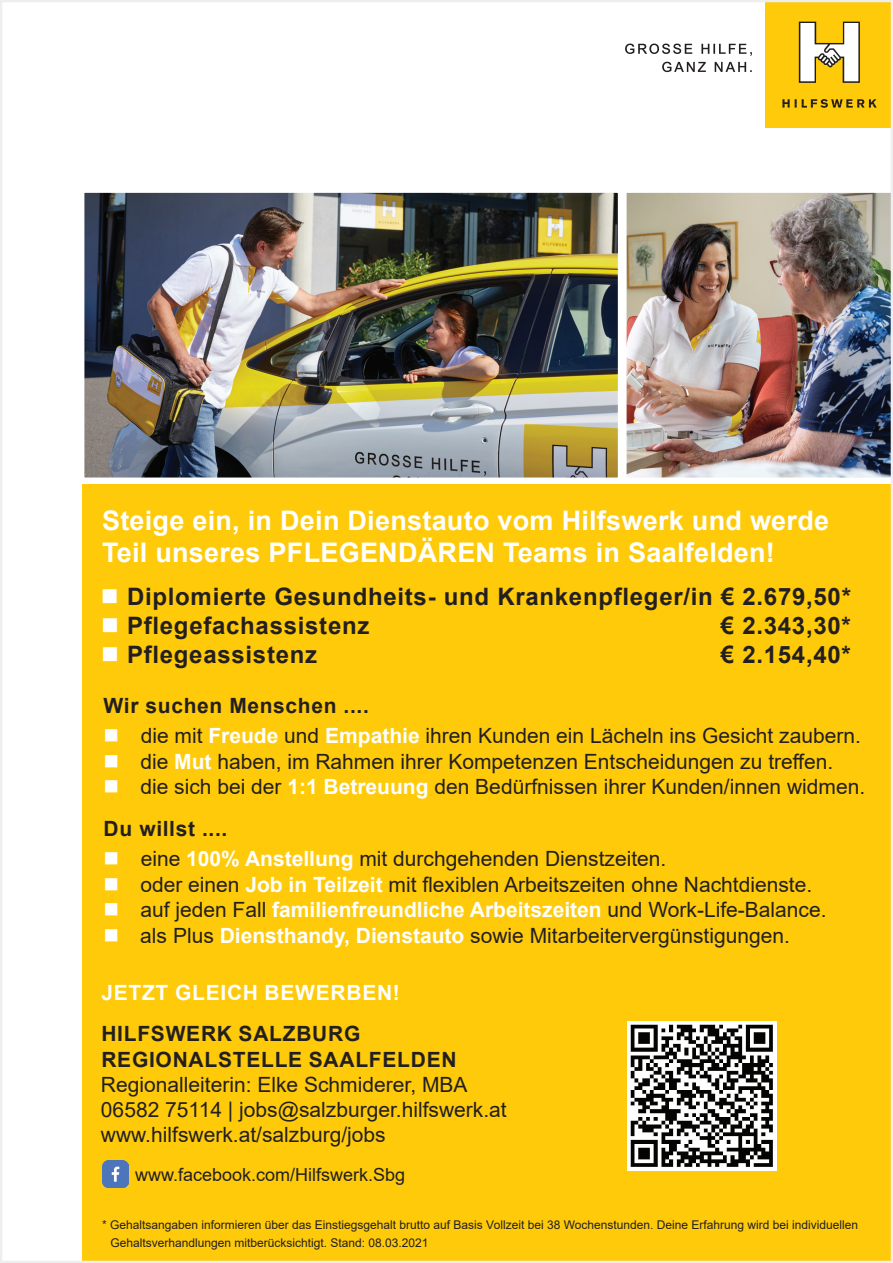
<style>
.page{position:relative;width:893px;height:1263px;background:#fff}
.page>*{position:absolute;margin:0;border:0;box-sizing:border-box;transform-origin:0 0}
.t1{font:700 27px/32.4px "Arial";letter-spacing:.01em;color:#fff}
.t2{font:700 24px "Arial";letter-spacing:.03em;color:#231f20}
.t3{font:21px/25.2px "Arial";color:#231f20}
.t4{font:700 21px/25.2px "Arial";letter-spacing:.035em;color:#231f20}
.t5{font:700 21px "Arial";letter-spacing:.035em;color:#fff}
.t6{font:18px "Arial";color:#231f20}
.t7{font:12px/18px "Arial";color:#231f20}
.s1{color:#fff}
.s2{font-weight:700;color:#fff}
.s3{font-weight:700}
</style>
<div class="page">
<div style="left:83px;top:485px;width:810px;height:778px;background:#feca0a"></div>
<svg style="left:662px;top:62px;width:90px;height:10px"></svg>
<svg style="left:625px;top:44px;width:127px;height:12px"></svg>
<div style="left:766px;top:0;width:127px;height:127px;background:#feca0a"></div>
<svg style="left:782px;top:99px;width:95px;height:9px"></svg>
<svg style="left:799px;top:22px;width:61px;height:61px"></svg>
<img style="left:85px;top:194px;width:532px;height:282px">
<div style="left:81px;top:190px;width:540px;height:290px;border:3px solid #fff"></div>
<img style="left:626px;top:192px;width:263px;height:286px">
<img style="left:627px;top:1022px;width:149px;height:148px">
<img style="left:102px;top:1161px;width:27px;height:26px">
<p class="t1" style="left:102px;top:505px;width:729px">Steige ein, in Dein Dienstauto vom Hilfswerk und werde<br>Teil unseres PFLEGENDÄREN Teams in Saalfelden!</p>
<p class="t2" style="left:101px;top:580px;width:751px"><span class="s1">■</span> Diplomierte Gesundheits- und Krankenpfleger/in € 2.679,50*</p>
<p class="t2" style="left:101px;top:609px;width:270px"><span class="s1">■</span> Pflegefachassistenz</p>
<p class="t2" style="left:721px;top:609px;width:131px">€ 2.343,30*</p>
<p class="t2" style="left:101px;top:638px;width:218px"><span class="s1">■</span> Pflegeassistenz</p>
<p class="t2" style="left:721px;top:638px;width:131px">€ 2.154,40*</p>
<p class="t4" style="left:104px;top:694px;width:267px">Wir suchen Menschen ....</p>
<p class="t3" style="left:104px;top:723px;width:759px"><span class="s1">■</span> die mit <span class="s2">Freude</span> und <span class="s2">Empathie</span> ihren Kunden ein Lächeln ins Gesicht zaubern.</p>
<p class="t3" style="left:104px;top:749px;width:731px"><span class="s1">■</span> die <span class="s2">Mut</span> haben, im Rahmen ihrer Kompetenzen Entscheidungen zu treffen.</p>
<p class="t3" style="left:104px;top:766px;width:763px;line-height:42px"><span class="s1">■</span> die sich bei der <span class="s2">1:1 Betreuung</span> den Bedürfnissen ihrer Kunden/innen widmen.<br><span class="s3">Du willst ....</span></p>
<p class="t3" style="left:104px;top:846px;width:564px"><span class="s1">■</span> eine <span class="s2">100% Anstellung</span> mit durchgehenden Dienstzeiten.</p>
<p class="t3" style="left:104px;top:872px;width:710px"><span class="s1">■</span> oder einen <span class="s2">Job in Teilzeit</span> mit flexiblen Arbeitszeiten ohne Nachtdienste.</p>
<p class="t3" style="left:104px;top:897px;width:724px"><span class="s1">■</span> auf jeden Fall <span class="s2">familienfreundliche Arbeitszeiten</span> und Work-Life-Balance.</p>
<p class="t3" style="left:104px;top:923px;width:688px"><span class="s1">■</span> als Plus <span class="s2">Diensthandy, Dienstauto</span> sowie Mitarbeitervergünstigungen.</p>
<p class="t5" style="left:101px;top:977px;width:300px">JETZT GLEICH BEWERBEN!</p>
<p class="t4" style="left:101px;top:1022px;width:357px">HILFSWERK SALZBURG<br>REGIONALSTELLE SAALFELDEN</p>
<p class="t3" style="left:101px;top:1072px;width:407px">Regionalleiterin: Elke Schmiderer, MBA<br>06582 75114 | jobs@salzburger.hilfswerk.at www.hilfswerk.at/salzburg/jobs</p>
<p class="t6" style="left:135px;top:1163px;width:272px">www.facebook.com/Hilfswerk.Sbg</p>
<p class="t7" style="left:110px;top:1216px;width:749px;text-indent:-8px">* Gehaltsangaben informieren über das Einstiegsgehalt brutto auf Basis Vollzeit bei 38 Wochenstunden. Deine Erfahrung wird bei individuellen<br>Gehaltsverhandlungen mitberücksichtigt. Stand: 08.03.2021</p>
</div>
